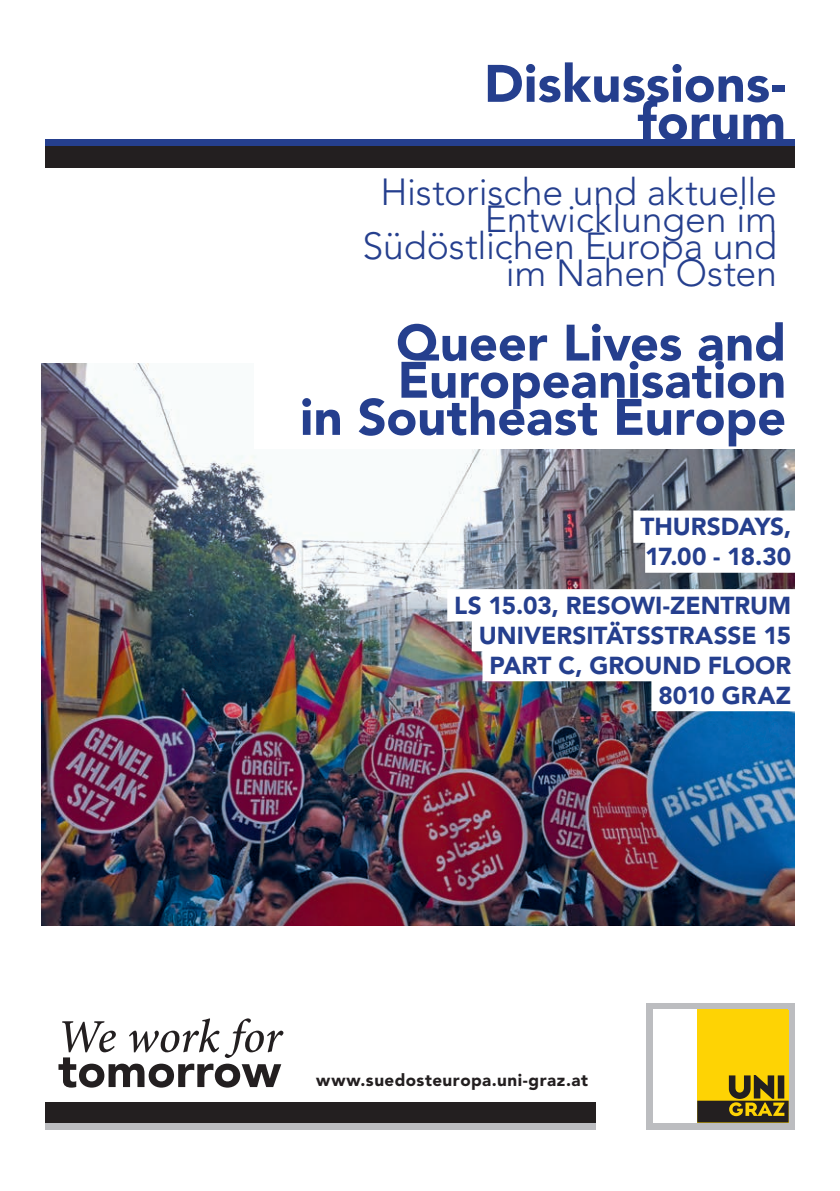
<style>
.page{position:relative;width:840px;height:1191px;background:#fff}
.page>*{position:absolute;margin:0;border:0;box-sizing:border-box;transform-origin:0 0}
.t1{font:900 52.2px/38.2px "Avenir LT Std";letter-spacing:.005em;color:#253f8e;text-align:right}
.t2{font:900 50.6px/37.2px "Avenir LT Std";color:#253f8e;text-align:right}
.t3{font:300 37.4px/26.8px "Avenir LT Std";letter-spacing:-.005em;color:#253f8e;text-align:right}
.t4{font:900 24.4px/30px "Avenir LT Std";color:#253f8e}
.t5{font:900 17px "Avenir LT Std";letter-spacing:.03em;color:#231f20}
</style>
<div class="page">
<img style="left:42px;top:363px;width:752px;height:562px">
<div style="left:646px;top:1003px;width:148px;height:126px;background:#bcbdc0"></div>
<div style="left:652px;top:1009px;width:43px;height:114px;background:#fff"></div>
<div style="left:696px;top:1009px;width:92px;height:113px;background:#fed304"></div>
<svg style="left:695px;top:1075px;width:93px;height:48px"></svg>
<div style="left:654px;top:1009px;width:42px;height:113px;background:#fff"></div>
<div style="left:45px;top:1101px;width:551px;height:22px;background:#231f20"></div>
<div style="left:45px;top:1123px;width:551px;height:7px;background:#bcbdc0"></div>
<div style="left:45px;top:146px;width:749px;height:22px;background:#231f20"></div>
<div style="left:45px;top:139px;width:749px;height:7px;background:#253f8e"></div>
<svg style="left:58px;top:1018px;width:225px;height:69px"></svg>
<div style="left:633px;top:510px;width:164px;height:33px;background:#fff"></div>
<div style="left:644px;top:540px;width:153px;height:33px;background:#fff"></div>
<div style="left:447px;top:589px;width:350px;height:32px;background:#fff"></div>
<div style="left:471px;top:619px;width:326px;height:32px;background:#fff"></div>
<div style="left:482px;top:649px;width:315px;height:32px;background:#fff"></div>
<div style="left:651px;top:679px;width:146px;height:32px;background:#fff"></div>
<div style="left:254px;top:322px;width:543px;height:127px;background:#fff"></div>
<h1 class="t1" style="left:484px;top:64px;width:303px">Diskussions&shy;forum</h1>
<h3 class="t3" style="left:362px;top:179px;width:416px">Historische und aktuelle<br>Entwicklungen im<br>Südöstlichen Europa und im Nahen Osten</h3>
<h2 class="t2" style="left:300px;top:324px;width:487px">Queer Lives and<br>Europeanisation<br>in Southeast Europe</h2>
<p class="t4" style="left:640px;top:512px;width:152px">THURSDAYS,<br>17.00 - 18.30</p>
<p class="t4" style="left:454px;top:590px;width:338px;text-align:right">LS 15.03, RESOWI-ZENTRUM<br>UNIVERSITÄTSSTRASSE 15<br>PART C, GROUND FLOOR<br>8010 GRAZ</p>
<p class="t5" style="left:316px;top:1069px;width:273px">www.suedosteuropa.uni-graz.at</p>
</div>
